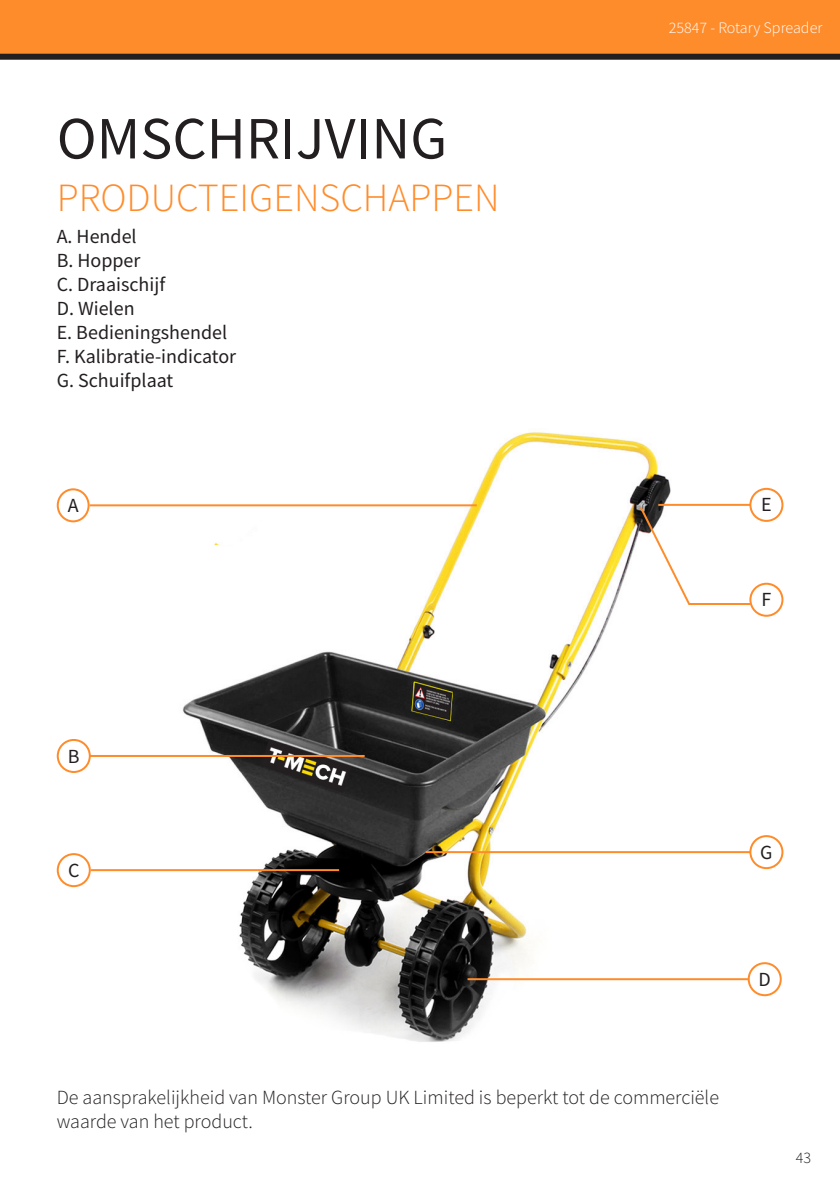
<style>
.page{position:relative;width:840px;height:1191px;background:#fff}
.page>*{position:absolute;margin:0;border:0;box-sizing:border-box;transform-origin:0 0}
.t1{font:60px "Source Sans Pro";color:#231f20}
.t2{font:300 40px "Source Sans Pro";color:#ff8c2b}
.t3{font:20px "Source Sans Pro";color:#231f20}
.t4{font:300 20px/24px "Source Sans Pro";color:#231f20}
.t5{font:300 16px "Source Sans Pro";color:#fff}
.t6{font:300 16px "Source Sans Pro";color:#231f20}
</style>
<div class="page">
<div style="left:0;top:0;width:839px;height:57px;background:#ff8c2b"></div>
<div style="left:0;top:54px;width:839px;height:6px;background:#231f20"></div>
<img style="left:150px;top:432px;width:567px;height:610px">
<div style="left:57px;top:488px;width:33px;height:34px;border:2px solid #ff8c2b;border-radius:50%"></div>
<hr style="left:90px;top:504px;width:386px;height:2px;background:#ff8c2b">
<div style="left:747px;top:962px;width:34px;height:34px;border:2px solid #ff8c2b;border-radius:50%"></div>
<div style="left:749px;top:583px;width:34px;height:34px;border:2px solid #ff8c2b;border-radius:50%"></div>
<hr style="left:467px;top:978px;width:281px;height:2px;background:#ff8c2b">
<div style="left:57px;top:853px;width:34px;height:34px;border:2px solid #ff8c2b;border-radius:50%"></div>
<hr style="left:91px;top:869px;width:248px;height:2px;background:#ff8c2b">
<div style="left:57px;top:739px;width:34px;height:34px;border:2px solid #ff8c2b;border-radius:50%"></div>
<hr style="left:90px;top:755px;width:274px;height:2px;background:#ff8c2b">
<div style="left:749px;top:488px;width:34px;height:34px;border:2px solid #ff8c2b;border-radius:50%"></div>
<hr style="left:658px;top:504px;width:92px;height:2px;background:#ff8c2b">
<div style="left:749px;top:835px;width:34px;height:34px;border:2px solid #ff8c2b;border-radius:50%"></div>
<hr style="left:425px;top:851px;width:325px;height:2px;background:#ff8c2b">
<svg style="left:637px;top:505px;width:115px;height:101px"></svg>
<p class="t1" style="left:57px;top:100px;width:392px">OMSCHRIJVING</p>
<p class="t2" style="left:57px;top:173px;width:444px">PRODUCTEIGENSCHAPPEN</p>
<p class="t3" style="left:57px;top:224px;width:81px">A. Hendel</p>
<p class="t3" style="left:57px;top:248px;width:85px">B. Hopper</p>
<p class="t3" style="left:57px;top:272px;width:110px">C. Draaischijf</p>
<p class="t3" style="left:57px;top:296px;width:79px">D. Wielen</p>
<p class="t3" style="left:57px;top:320px;width:172px">E. Bedieningshendel</p>
<p class="t3" style="left:57px;top:344px;width:181px">F. Kalibratie-indicator</p>
<p class="t3" style="left:57px;top:368px;width:118px">G. Schuifplaat</p>
<p class="t3" style="left:68px;top:492px;width:12px">A</p>
<p class="t3" style="left:68px;top:743px;width:13px">B</p>
<p class="t3" style="left:68px;top:857px;width:13px">C</p>
<p class="t5" style="left:668px;top:18px;width:155px">25847 - Rotary Spreader</p>
<p class="t3" style="left:760px;top:492px;width:12px">E</p>
<p class="t3" style="left:761px;top:587px;width:11px">F</p>
<p class="t3" style="left:759px;top:839px;width:14px">G</p>
<p class="t3" style="left:758px;top:966px;width:14px">D</p>
<p class="t4" style="left:57px;top:1085px;width:663px">De aansprakelijkheid van Monster Group UK Limited is beperkt tot de commerciële waarde van het product.</p>
<p class="t6" style="left:795px;top:1147px;width:17px">43</p>
</div>
